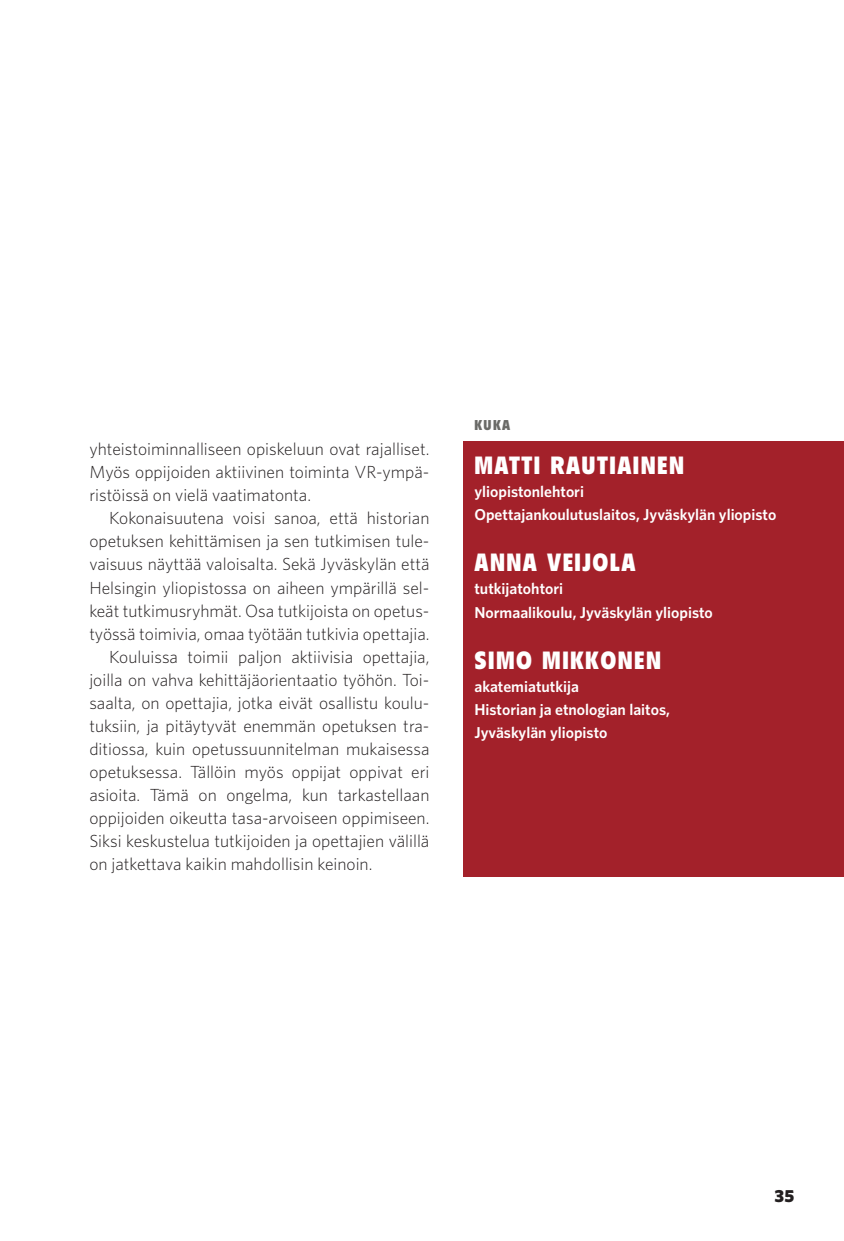
<style>
.page{position:relative;width:844px;height:1241px;background:#fff}
.page>*{position:absolute;margin:0;border:0;box-sizing:border-box;transform-origin:0 0}
.t1{font:900 condensed 24.5px "Flyer";letter-spacing:.06em;color:#fff}
.t2{font:300 17.5px/23.1px "Whitney";color:#231f20;text-align:justify}
.t3{font:900 17.5px "Whitney";color:#231f20}
.t4{font:600 15.75px/23.1px "Whitney";color:#fff}
.t5{font:900 condensed 14px "Flyer";color:#6a6a67}
</style>
<div class="page">
<div style="left:463px;top:441px;width:380px;height:435px;background:#a3212a"></div>
<p class="t2" style="left:89px;top:437px;width:341px">yhteistoiminnalliseen opiskeluun ovat rajalliset.<br>Myös oppijoiden aktiivinen toiminta VR-ympä&shy;ristöissä on vielä vaatimatonta.</p>
<p class="t2" style="left:109px;top:506px;width:321px">Kokonaisuutena voisi sanoa, että historian</p>
<p class="t2" style="left:89px;top:529px;width:341px">opetuksen kehittämisen ja sen tutkimisen tule-</p>
<p class="t2" style="left:89px;top:552px;width:341px">vaisuus näyttää valoisalta. Sekä Jyväskylän että</p>
<p class="t2" style="left:89px;top:575px;width:341px">Helsingin yliopistossa on aiheen ympärillä sel-</p>
<p class="t2" style="left:89px;top:598px;width:341px">keät tutkimusryhmät. Osa tutkijoista on opetus-</p>
<p class="t2" style="left:89px;top:621px;width:341px">työssä toimivia, omaa työtään tutkivia opettajia.</p>
<p class="t2" style="left:109px;top:644px;width:321px">Kouluissa toimii paljon aktiivisia opettajia,</p>
<p class="t2" style="left:89px;top:667px;width:341px">joilla on vahva kehittäjäorientaatio työhön. Toi-</p>
<p class="t2" style="left:89px;top:690px;width:341px">saalta, on opettajia, jotka eivät osallistu koulu-</p>
<p class="t2" style="left:89px;top:713px;width:341px">tuksiin, ja pitäytyvät enemmän opetuksen tra-</p>
<p class="t2" style="left:89px;top:736px;width:341px">ditiossa, kuin opetussuunnitelman mukaisessa</p>
<p class="t2" style="left:89px;top:759px;width:341px">opetuksessa. Tällöin myös oppijat oppivat eri</p>
<p class="t2" style="left:89px;top:782px;width:341px">asioita. Tämä on ongelma, kun tarkastellaan</p>
<p class="t2" style="left:89px;top:805px;width:341px">oppijoiden oikeutta tasa-arvoiseen oppimiseen.</p>
<p class="t2" style="left:89px;top:828px;width:341px">Siksi keskustelua tutkijoiden ja opettajien välillä</p>
<p class="t2" style="left:89px;top:852px;width:284px">on jatkettava kaikin mahdollisin keinoin.</p>
<p class="t5" style="left:474px;top:417px;width:37px">KUKA</p>
<h1 class="t1" style="left:474px;top:451px;width:211px">MATTI RAUTIAINEN</h1>
<p class="t4" style="left:474px;top:480px;width:303px">yliopistonlehtori<br>Opettajankoulutuslaitos, Jyväskylän yliopisto</p>
<h1 class="t1" style="left:474px;top:548px;width:162px">ANNA VEIJOLA</h1>
<p class="t4" style="left:474px;top:577px;width:240px">tutkijatohtori<br>Normaalikoulu, Jyväskylän yliopisto</p>
<h1 class="t1" style="left:474px;top:645px;width:188px">SIMO MIKKONEN</h1>
<p class="t4" style="left:474px;top:674px;width:197px">akatemiatutkija<br>Historian ja etnologian laitos,<br>Jyväskylän yliopisto</p>
<p class="t3" style="left:774px;top:1184px;width:21px">35</p>
</div>
